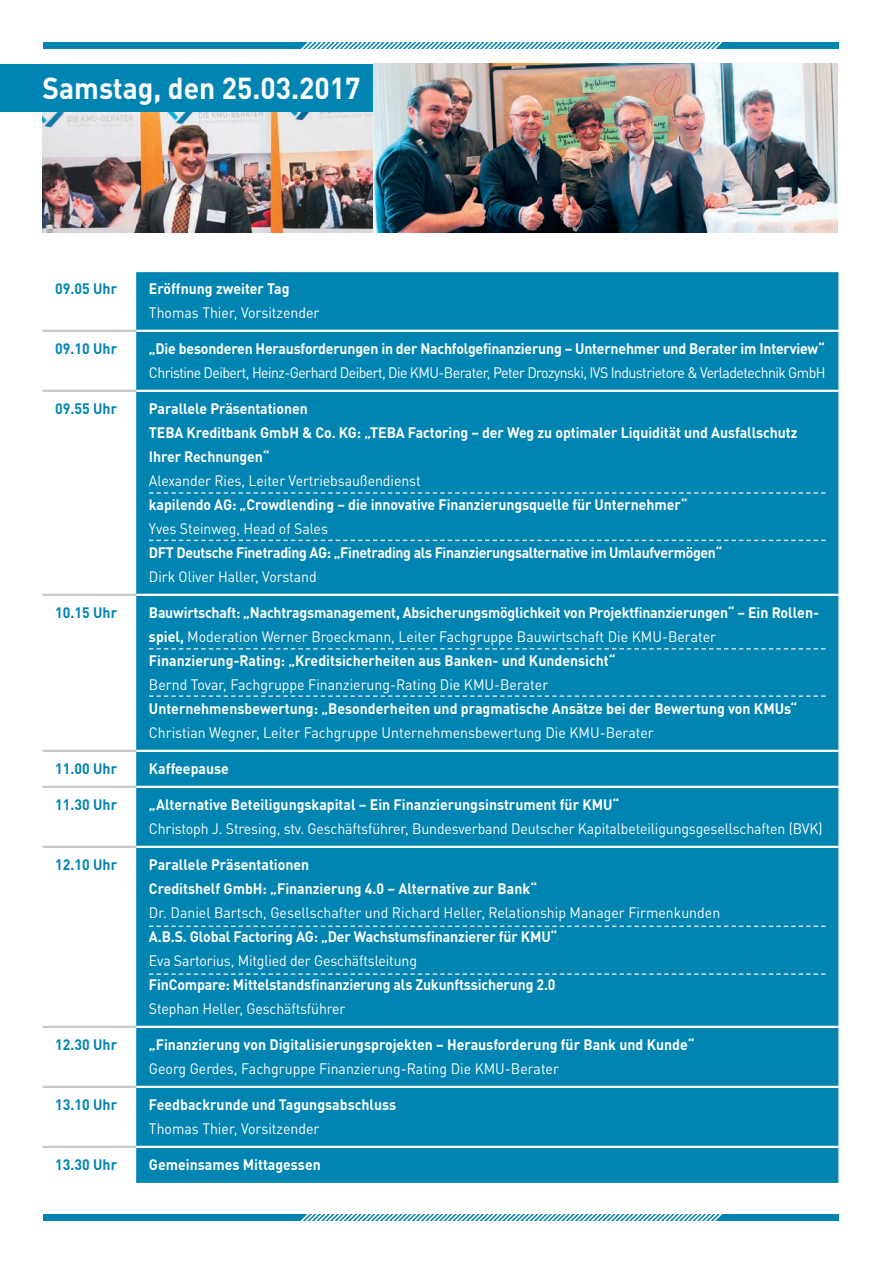
<style>
.page{position:relative;width:881px;height:1263px;background:#fff}
.page>*{position:absolute;margin:0;border:0;box-sizing:border-box;transform-origin:0 0}
.t1{font:700 30px "DINOT";color:#fff;scale:.94 1}
.t2{font:700 15px/24px "DINOT";letter-spacing:-.005em;color:#fff;scale:.94 1}
.t3{font:15px "DINOT";letter-spacing:-.005em;color:#fff;scale:.94 1}
.t4{font:15px "DINOT";letter-spacing:-.04em;color:#fff;scale:.94 1}
.t5{font:700 15px "DINOT";letter-spacing:-.025em;color:#fff;scale:.94 1}
.t6{font:700 15px "DINOT";color:#0085b2;scale:.94 1}
.s1{font-weight:400}
</style>
<div class="page">
<img style="left:43px;top:112px;width:330px;height:121px">
<div style="left:0;top:64px;width:373px;height:48px;background:#0085b2"></div>
<div style="left:43px;top:43px;width:795px;height:6px;background:#0085b2"></div>
<svg style="left:301px;top:43px;width:421px;height:6px"></svg>
<div style="left:43px;top:1214px;width:795px;height:6px;background:#0085b2"></div>
<svg style="left:301px;top:1214px;width:421px;height:6px"></svg>
<div style="left:136px;top:272px;width:702px;height:911px;background:#0085b2"></div>
<hr style="left:136px;top:330px;width:702px;height:2px;background:#fff">
<hr style="left:136px;top:390px;width:702px;height:2px;background:#fff">
<hr style="left:136px;top:594px;width:702px;height:2px;background:#fff">
<hr style="left:136px;top:750px;width:702px;height:2px;background:#fff">
<hr style="left:136px;top:786px;width:702px;height:2px;background:#fff">
<hr style="left:136px;top:846px;width:702px;height:2px;background:#fff">
<hr style="left:43px;top:330px;width:93px;height:2px;background:#c7c8ca">
<hr style="left:43px;top:390px;width:93px;height:2px;background:#c7c8ca">
<hr style="left:43px;top:594px;width:93px;height:2px;background:#c7c8ca">
<hr style="left:43px;top:750px;width:93px;height:2px;background:#c7c8ca">
<hr style="left:43px;top:786px;width:93px;height:2px;background:#c7c8ca">
<hr style="left:43px;top:846px;width:93px;height:2px;background:#c7c8ca">
<hr style="left:43px;top:1026px;width:93px;height:2px;background:#c7c8ca">
<hr style="left:43px;top:1086px;width:93px;height:2px;background:#c7c8ca">
<hr style="left:43px;top:1146px;width:93px;height:2px;background:#c7c8ca">
<hr style="left:136px;top:1026px;width:702px;height:2px;background:#fff">
<hr style="left:136px;top:1086px;width:702px;height:2px;background:#fff">
<hr style="left:136px;top:1146px;width:702px;height:2px;background:#fff">
<img style="left:373px;top:64px;width:464px;height:169px">
<svg style="left:149px;top:492px;width:676px;height:2px"></svg>
<svg style="left:149px;top:540px;width:676px;height:1px"></svg>
<svg style="left:149px;top:648px;width:676px;height:1px"></svg>
<svg style="left:149px;top:695px;width:676px;height:2px"></svg>
<svg style="left:149px;top:925px;width:676px;height:2px"></svg>
<svg style="left:149px;top:973px;width:676px;height:2px"></svg>
<h1 class="t1" style="left:43px;top:69px;width:340px">Samstag, den 25.03.2017</h1>
<p class="t6" style="left:55px;top:279px;width:67px">09.05 Uhr</p>
<p class="t2" style="left:149px;top:276px;width:151px">Eröffnung zweiter Tag</p>
<p class="t3" style="left:149px;top:303px;width:183px">Thomas Thier, Vorsitzender</p>
<p class="t6" style="left:55px;top:339px;width:67px">09.10 Uhr</p>
<p class="t2" style="left:149px;top:336px;width:720px">„Die besonderen Herausforderungen in der Nachfolgefinanzierung – Unternehmer und Berater im Interview“</p>
<p class="t4" style="left:149px;top:363px;width:721px">Christine Deibert, Heinz-Gerhard Deibert, Die KMU-Berater, Peter Drozynski, IVS Industrietore &amp; Verladetechnik GmbH</p>
<p class="t6" style="left:55px;top:399px;width:67px">09.55 Uhr</p>
<p class="t2" style="left:149px;top:396px;width:691px">Parallele Präsentationen<br>TEBA Kreditbank GmbH &amp; Co. KG: „TEBA Factoring – der Weg zu optimaler Liquidität und Ausfallschutz<br>Ihrer Rechnungen“</p>
<p class="t3" style="left:149px;top:471px;width:290px">Alexander Ries, Leiter Vertriebsaußendienst</p>
<p class="t2" style="left:149px;top:492px;width:574px">kapilendo AG: „Crowdlending – die innovative Finanzierungsquelle für Unternehmer“</p>
<p class="t3" style="left:149px;top:519px;width:192px">Yves Steinweg, Head of Sales</p>
<p class="t5" style="left:149px;top:543px;width:611px">DFT Deutsche Finetrading AG: „Finetrading als Finanzierungsalternative im Umlaufvermögen“</p>
<p class="t3" style="left:149px;top:567px;width:180px">Dirk Oliver Haller, Vorstand</p>
<p class="t6" style="left:55px;top:603px;width:67px">10.15 Uhr</p>
<p class="t2" style="left:149px;top:600px;width:714px">Bauwirtschaft: „Nachtragsmanagement, Absicherungsmöglichkeit von Projektfinanzierungen“ – Ein Rollen&shy;spiel, <span class="s1">Moderation Werner Broeckmann, Leiter Fachgruppe Bauwirtschaft Die KMU-Berater<br></span>Finanzierung-Rating: „Kreditsicherheiten aus Banken- und Kundensicht“</p>
<p class="t3" style="left:149px;top:675px;width:426px">Bernd Tovar, Fachgruppe Finanzierung-Rating Die KMU-Berater</p>
<p class="t2" style="left:149px;top:696px;width:690px">Unternehmensbewertung: „Besonderheiten und pragmatische Ansätze bei der Bewertung von KMUs“</p>
<p class="t3" style="left:149px;top:723px;width:538px">Christian Wegner, Leiter Fachgruppe Unternehmensbewertung Die KMU-Berater</p>
<p class="t6" style="left:55px;top:759px;width:67px">11.00 Uhr</p>
<p class="t2" style="left:149px;top:756px;width:87px">Kaffeepause</p>
<p class="t6" style="left:55px;top:795px;width:67px">11.30 Uhr</p>
<p class="t2" style="left:149px;top:792px;width:501px">„Alternative Beteiligungskapital – Ein Finanzierungsinstrument für KMU“</p>
<p class="t3" style="left:149px;top:819px;width:718px">Christoph J. Stresing, stv. Geschäftsführer, Bundesverband Deutscher Kapitalbeteiligungsgesellschaften (BVK)</p>
<p class="t6" style="left:55px;top:855px;width:67px">12.10 Uhr</p>
<p class="t2" style="left:149px;top:852px;width:414px">Parallele Präsentationen<br>Creditshelf GmbH: „Finanzierung 4.0 – Alternative zur Bank“</p>
<p class="t3" style="left:149px;top:903px;width:609px">Dr. Daniel Bartsch, Gesellschafter und Richard Heller, Relationship Manager Firmenkunden</p>
<p class="t2" style="left:149px;top:924px;width:436px">A.B.S. Global Factoring AG: „Der Wachstumsfinanzierer für KMU“</p>
<p class="t3" style="left:149px;top:951px;width:286px">Eva Sartorius, Mitglied der Geschäftsleitung</p>
<p class="t2" style="left:149px;top:972px;width:434px">FinCompare: Mittelstandsfinanzierung als Zukunftssicherung 2.0</p>
<p class="t3" style="left:149px;top:999px;width:210px">Stephan Heller, Geschäftsführer</p>
<p class="t6" style="left:55px;top:1035px;width:67px">12.30 Uhr</p>
<p class="t2" style="left:149px;top:1032px;width:581px">„Finanzierung von Digitalisierungsprojekten – Herausforderung für Bank und Kunde“</p>
<p class="t3" style="left:149px;top:1059px;width:437px">Georg Gerdes, Fachgruppe Finanzierung-Rating Die KMU-Berater</p>
<p class="t6" style="left:55px;top:1095px;width:67px">13.10 Uhr</p>
<p class="t2" style="left:149px;top:1092px;width:264px">Feedbackrunde und Tagungsabschluss</p>
<p class="t3" style="left:149px;top:1119px;width:183px">Thomas Thier, Vorsitzender</p>
<p class="t6" style="left:55px;top:1155px;width:67px">13.30 Uhr</p>
<p class="t2" style="left:149px;top:1152px;width:184px">Gemeinsames Mittagessen</p>
</div>
